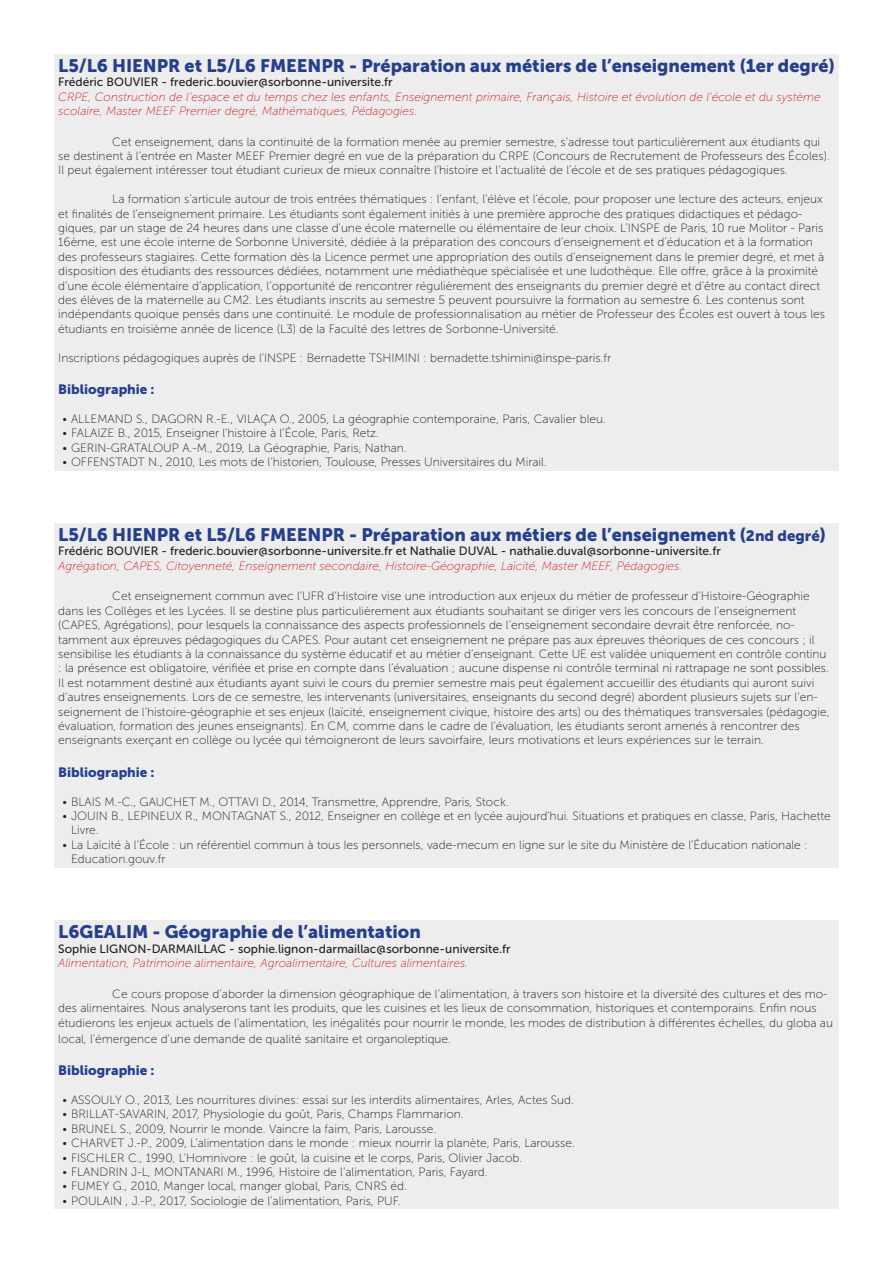
<style>
.page{position:relative;width:893px;height:1263px;background:#fff}
.page>*{position:absolute;margin:0;border:0;box-sizing:border-box;transform-origin:0 0}
.Style_de_paragraphe{font:18px "Museo Sans 900";color:#253f8e}
.Style_de_paragraphe-2{font:13.5px "Museo Sans 900";color:#253f8e}
.Style_de_paragraphe-3{font:12px/14.4px "Museo Sans 100";color:#231f20}
.Style_de_paragraphe-4{font:italic 12px/14.4px "Museo Sans 100";color:#d1232a}
.Style_de_paragraphe-5{font:12px "Museo Sans 500";color:#231f20}
.s1{font-size:15px}
</style>
<div class="page">
<div style="left:54px;top:54px;width:785px;height:416px;background:#ededed"></div>
<div style="left:54px;top:523px;width:785px;height:344px;background:#ededed"></div>
<div style="left:54px;top:920px;width:785px;height:289px;background:#ededed"></div>
<p class="Style_de_paragraphe" style="left:58px;top:55px;width:778px">L5/L6 HIENPR et L5/L6 FMEENPR - Préparation aux métiers de l’enseignement (1er degré)</p>
<p class="Style_de_paragraphe-5" style="left:58px;top:75px;width:336px">Frédéric BOUVIER - frederic.bouvier@sorbonne-universite.fr</p>
<p class="Style_de_paragraphe-4" style="left:58px;top:89px;width:764px">CRPE, Construction de l’espace et du temps chez les enfants, Enseignement primaire, Français, Histoire et évolution de l’école et du système scolaire, Master MEEF Premier degré, Mathématiques, Pédagogies.</p>
<p class="Style_de_paragraphe-3" style="left:58px;top:134px;width:773px;text-indent:54px">Cet enseignement, dans la continuité de la formation menée au premier semestre, s’adresse tout particulièrement aux étudiants qui se destinent à l’entrée en Master MEEF Premier degré en vue de la préparation du CRPE (Concours de Recrutement de Professeurs des Écoles).<br>Il peut également intéresser tout étudiant curieux de mieux connaître l’histoire et l’actualité de l’école et de ses pratiques pédagogiques.</p>
<p class="Style_de_paragraphe-3" style="left:58px;top:192px;width:768px;text-indent:54px">La formation s’articule autour de trois entrées thématiques : l’enfant, l’élève et l’école, pour proposer une lecture des acteurs, enjeux et finalités de l’enseignement primaire. Les étudiants sont également initiés à une première approche des pratiques didactiques et pédago&shy;giques, par un stage de 24 heures dans une classe d’une école maternelle ou élémentaire de leur choix. L’INSPE de Paris, 10 rue Molitor - Paris 16ème, est une école interne de Sorbonne Université, dédiée à la préparation des concours d’enseignement et d’éducation et à la formation des professeurs stagiaires. Cette formation dès la Licence permet une appropriation des outils d’enseignement dans le premier degré, et met à disposition des étudiants des ressources dédiées, notamment une médiathèque spécialisée et une ludothèque. Elle offre, grâce à la proximité d’une école élémentaire d’application, l’opportunité de rencontrer régulièrement des enseignants du premier degré et d’être au contact direct des élèves de la maternelle au CM2. Les étudiants inscrits au semestre 5 peuvent poursuivre la formation au semestre 6. Les contenus sont indépendants quoique pensés dans une continuité. Le module de professionnalisation au métier de Professeur des Écoles est ouvert à tous les étudiants en troisième année de licence (L3) de la Faculté des lettres de Sorbonne-Université.</p>
<p class="Style_de_paragraphe-3" style="left:58px;top:350px;width:554px">Inscriptions pédagogiques auprès de l’INSPE : Bernadette TSHIMINI : bernadette.tshimini@inspe-paris.fr</p>
<p class="Style_de_paragraphe-2" style="left:58px;top:382px;width:98px">Bibliographie :</p>
<p class="Style_de_paragraphe-3" style="left:63px;top:412px;width:545px">• ALLEMAND S., DAGORN R.-E., VILAÇA O., 2005, La géographie contemporaine, Paris, Cavalier bleu.</p>
<p class="Style_de_paragraphe-3" style="left:63px;top:426px;width:318px">• FALAIZE B., 2015, Enseigner l’histoire à l’École, Paris, Retz.</p>
<p class="Style_de_paragraphe-3" style="left:63px;top:440px;width:346px">• GERIN-GRATALOUP A.-M., 2019, La Géographie, Paris, Nathan.</p>
<p class="Style_de_paragraphe-3" style="left:63px;top:455px;width:486px">• OFFENSTADT N., 2010, Les mots de l’historien, Toulouse, Presses Universitaires du Mirail.</p>
<p class="Style_de_paragraphe" style="left:58px;top:524px;width:769px">L5/L6 HIENPR et L5/L6 FMEENPR - Préparation aux métiers de l’enseignement (<span class="s1">2nd degré</span>)</p>
<p class="Style_de_paragraphe-5" style="left:58px;top:545px;width:664px">Frédéric BOUVIER - frederic.bouvier@sorbonne-universite.fr et Nathalie DUVAL - nathalie.duval@sorbonne-universite.fr</p>
<p class="Style_de_paragraphe-4" style="left:58px;top:559px;width:626px">Agrégation, CAPES, Citoyenneté, Enseignement secondaire, Histoire-Géographie, Laïcité, Master MEEF, Pédagogies.</p>
<p class="Style_de_paragraphe-3" style="left:58px;top:589px;width:773px;text-indent:54px">Cet enseignement commun avec l’UFR d’Histoire vise une introduction aux enjeux du métier de professeur d’Histoire-Géographie dans les Collèges et les Lycées. Il se destine plus particulièrement aux étudiants souhaitant se diriger vers les concours de l’enseignement (CAPES, Agrégations), pour lesquels la connaissance des aspects professionnels de l’enseignement secondaire devrait être renforcée, no&shy;tamment aux épreuves pédagogiques du CAPES. Pour autant cet enseignement ne prépare pas aux épreuves théoriques de ces concours ; il sensibilise les étudiants à la connaissance du système éducatif et au métier d’enseignant. Cette UE est validée uniquement en contrôle continu : la présence est obligatoire, vérifiée et prise en compte dans l’évaluation ; aucune dispense ni contrôle terminal ni rattrapage ne sont possibles.<br>Il est notamment destiné aux étudiants ayant suivi le cours du premier semestre mais peut également accueillir des étudiants qui auront suivi d’autres enseignements. Lors de ce semestre, les intervenants (universitaires, enseignants du second degré) abordent plusieurs sujets sur l’en&shy;seignement de l’histoire-géographie et ses enjeux (laïcité, enseignement civique, histoire des arts) ou des thématiques transversales (pédagogie, évaluation, formation des jeunes enseignants). En CM, comme dans le cadre de l’évaluation, les étudiants seront amenés à rencontrer des enseignants exerçant en collège ou lycée qui témoigneront de leurs savoirfaire, leurs motivations et leurs expériences sur le terrain.</p>
<p class="Style_de_paragraphe-2" style="left:58px;top:764px;width:98px">Bibliographie :</p>
<p class="Style_de_paragraphe-3" style="left:63px;top:794px;width:448px">• BLAIS M.-C., GAUCHET M., OTTAVI D., 2014, Transmettre, Apprendre, Paris, Stock.</p>
<p class="Style_de_paragraphe-3" style="left:71px;top:809px;width:761px;text-indent:-9px">• JOUIN B., LEPINEUX R., MONTAGNAT S., 2012, Enseigner en collège et en lycée aujourd’hui. Situations et pratiques en classe, Paris, Hachette<br>Livre.</p>
<p class="Style_de_paragraphe-3" style="left:71px;top:838px;width:738px;text-indent:-9px">• La Laïcité à l’École : un référentiel commun à tous les personnels, vade-mecum en ligne sur le site du Ministère de l’Éducation nationale :<br>Education.gouv.fr</p>
<p class="Style_de_paragraphe" style="left:58px;top:922px;width:364px">L6GEALIM - Géographie de l’alimentation</p>
<p class="Style_de_paragraphe-5" style="left:58px;top:942px;width:454px">Sophie LIGNON-DARMAILLAC - sophie.lignon-darmaillac@sorbonne-universite.fr</p>
<p class="Style_de_paragraphe-4" style="left:58px;top:956px;width:412px">Alimentation, Patrimoine alimentaire, Agroalimentaire, Cultures alimentaires.</p>
<p class="Style_de_paragraphe-3" style="left:58px;top:986px;width:776px;text-indent:54px">Ce cours propose d’aborder la dimension géographique de l’alimentation, à travers son histoire et la diversité des cultures et des mo&shy;des alimentaires. Nous analyserons tant les produits, que les cuisines et les lieux de consommation, historiques et contemporains. Enfin nous étudierons les enjeux actuels de l’alimentation, les inégalités pour nourrir le monde, les modes de distribution à différentes échelles, du globa au</p>
<p class="Style_de_paragraphe-3" style="left:58px;top:1031px;width:394px">local, l’émergence d’une demande de qualité sanitaire et organoleptique.</p>
<p class="Style_de_paragraphe-2" style="left:58px;top:1063px;width:98px">Bibliographie :</p>
<p class="Style_de_paragraphe-3" style="left:63px;top:1093px;width:513px">• ASSOULY O., 2013, Les nourritures divines: essai sur les interdits alimentaires, Arles, Actes Sud.</p>
<p class="Style_de_paragraphe-3" style="left:63px;top:1107px;width:403px">• BRILLAT-SAVARIN, 2017, Physiologie du goût, Paris, Champs Flammarion.</p>
<p class="Style_de_paragraphe-3" style="left:63px;top:1121px;width:375px">• BRUNEL S., 2009, Nourrir le monde. Vaincre la faim, Paris, Larousse.</p>
<p class="Style_de_paragraphe-3" style="left:63px;top:1136px;width:514px">• CHARVET J.-P., 2009, L’alimentation dans le monde : mieux nourrir la planète, Paris, Larousse.</p>
<p class="Style_de_paragraphe-3" style="left:63px;top:1150px;width:461px">• FISCHLER C., 1990, L’Homnivore : le goût, la cuisine et le corps, Paris, Olivier Jacob.</p>
<p class="Style_de_paragraphe-3" style="left:63px;top:1165px;width:427px">• FLANDRIN J-L, MONTANARI M., 1996, Histoire de l’alimentation, Paris, Fayard.</p>
<p class="Style_de_paragraphe-3" style="left:63px;top:1179px;width:346px">• FUMEY G., 2010, Manger local, manger global, Paris, CNRS éd.</p>
<p class="Style_de_paragraphe-3" style="left:63px;top:1193px;width:340px">• POULAIN , J.-P., 2017, Sociologie de l’alimentation, Paris, PUF.</p>
</div>
